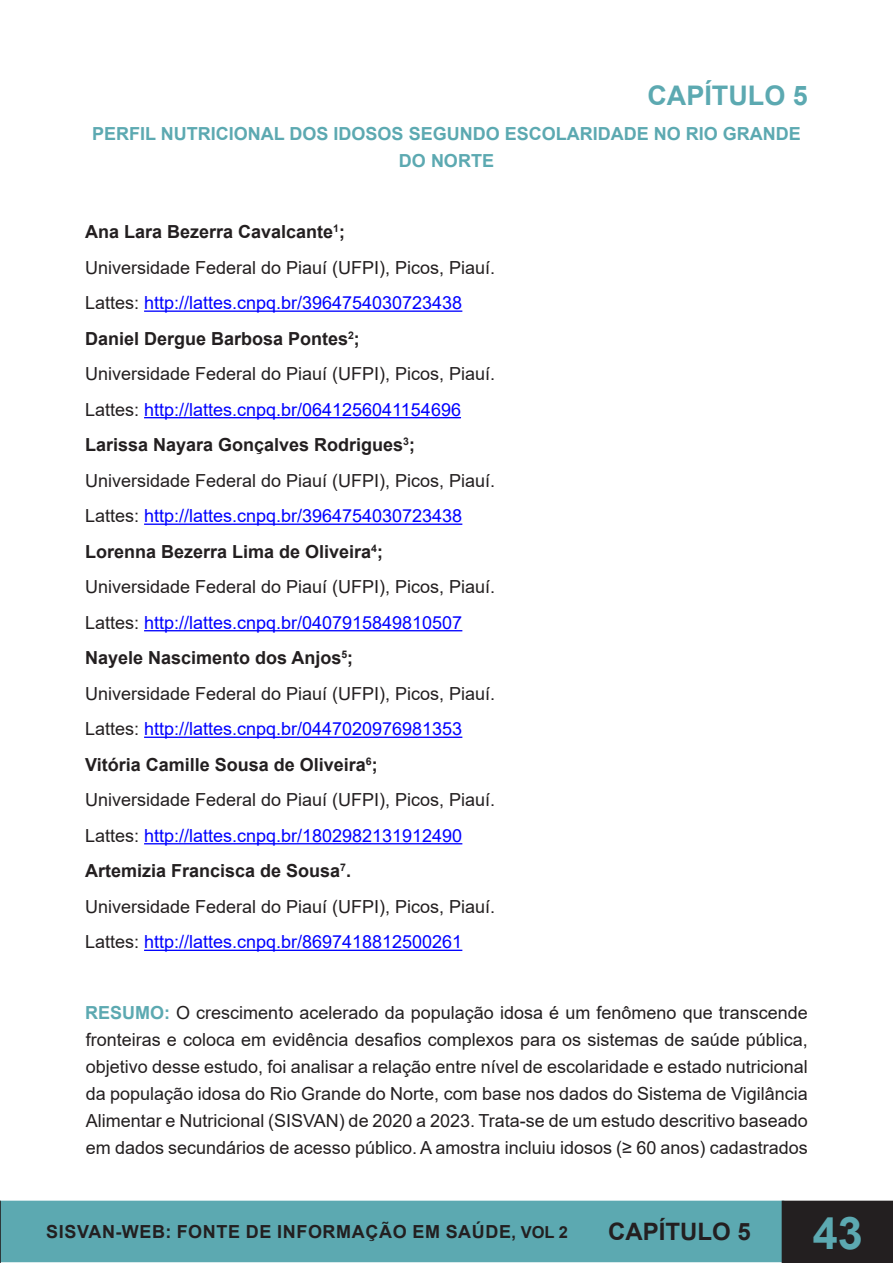
<style>
.page{position:relative;width:893px;height:1263px;background:#fff}
.page>*{position:absolute;margin:0;border:0;box-sizing:border-box;transform-origin:0 0}
.t1{font:700 45px "Arial";color:#5ca9b1}
.t2{font:700 27px "Arial";color:#5ca9b1}
.t3{font:700 24px "Arial";color:#231f20}
.t4{font:18px/27px "Arial";color:#231f20;text-align:justify}
.t5{font:18px "Arial";color:#00f}
.t6{font:700 18px "Arial";color:#231f20}
.t7{font:700 18px/27px "Arial";color:#5ca9b1;text-align:center}
.t8{font:700 18px "Arial";letter-spacing:.035em;color:#231f20}
.s1{color:#231f20}
.s2{font-weight:700;color:#5ca9b1}
.s3{font-size:16.5px}
</style>
<div class="page">
<div style="left:1px;top:1201px;width:782px;height:60px;background:#5ca9b1"></div>
<div style="left:0;top:1201px;width:784px;height:61px;border:2px solid #5ca9b1"></div>
<div style="left:782px;top:1201px;width:111px;height:62px;background:#231f20"></div>
<svg style="left:0;top:1201px;width:1px;height:62px"></svg>
<hr style="left:144px;top:310px;width:318px;height:2px;background:#00f">
<hr style="left:144px;top:417px;width:317px;height:1px;background:#00f">
<hr style="left:144px;top:523px;width:318px;height:2px;background:#00f">
<hr style="left:144px;top:630px;width:318px;height:1px;background:#00f">
<hr style="left:144px;top:737px;width:318px;height:1px;background:#00f">
<hr style="left:144px;top:843px;width:318px;height:1px;background:#00f">
<hr style="left:144px;top:950px;width:318px;height:1px;background:#00f">
<p class="t2" style="left:647px;top:76px;width:162px">CAPÍTULO 5</p>
<p class="t7" style="left:92px;top:121px;width:710px">PERFIL NUTRICIONAL DOS IDOSOS SEGUNDO ESCOLARIDADE NO RIO GRANDE<br>DO NORTE</p>
<p class="t6" style="left:85px;top:219px;width:261px">Ana Lara Bezerra Cavalcante<sup>1</sup>;</p>
<p class="t4" style="left:85px;top:254px;width:412px">Universidade Federal do Piauí (UFPI), Picos, Piauí.</p>
<p class="t5" style="left:85px;top:290px;width:379px"><span class="s1">Lattes:</span> http://lattes.cnpq.br/3964754030723438</p>
<p class="t6" style="left:85px;top:326px;width:276px">Daniel Dergue Barbosa Pontes<sup>2</sup>;</p>
<p class="t4" style="left:85px;top:360px;width:412px">Universidade Federal do Piauí (UFPI), Picos, Piauí.</p>
<p class="t5" style="left:85px;top:397px;width:377px"><span class="s1">Lattes:</span> http://lattes.cnpq.br/0641256041154696</p>
<p class="t6" style="left:85px;top:432px;width:331px">Larissa Nayara Gonçalves Rodrigues<sup>3</sup>;</p>
<p class="t4" style="left:85px;top:467px;width:412px">Universidade Federal do Piauí (UFPI), Picos, Piauí.</p>
<p class="t5" style="left:85px;top:504px;width:379px"><span class="s1">Lattes:</span> http://lattes.cnpq.br/3964754030723438</p>
<p class="t6" style="left:85px;top:539px;width:299px">Lorenna Bezerra Lima de Oliveira<sup>4</sup>;</p>
<p class="t4" style="left:85px;top:573px;width:412px">Universidade Federal do Piauí (UFPI), Picos, Piauí.</p>
<p class="t5" style="left:85px;top:610px;width:379px"><span class="s1">Lattes:</span> http://lattes.cnpq.br/0407915849810507</p>
<p class="t6" style="left:85px;top:645px;width:270px">Nayele Nascimento dos Anjos<sup>5</sup>;</p>
<p class="t4" style="left:85px;top:680px;width:412px">Universidade Federal do Piauí (UFPI), Picos, Piauí.</p>
<p class="t5" style="left:85px;top:717px;width:379px"><span class="s1">Lattes:</span> http://lattes.cnpq.br/0447020976981353</p>
<p class="t6" style="left:85px;top:752px;width:294px">Vitória Camille Sousa de Oliveira<sup>6</sup>;</p>
<p class="t4" style="left:85px;top:786px;width:412px">Universidade Federal do Piauí (UFPI), Picos, Piauí.</p>
<p class="t5" style="left:85px;top:823px;width:379px"><span class="s1">Lattes:</span> http://lattes.cnpq.br/1802982131912490</p>
<p class="t6" style="left:85px;top:858px;width:267px">Artemizia Francisca de Sousa<sup>7</sup>.</p>
<p class="t4" style="left:85px;top:893px;width:412px">Universidade Federal do Piauí (UFPI), Picos, Piauí.</p>
<p class="t5" style="left:85px;top:930px;width:379px"><span class="s1">Lattes:</span> http://lattes.cnpq.br/8697418812500261</p>
<p class="t4" style="left:85px;top:999px;width:724px"><span class="s2">RESUMO:</span> O crescimento acelerado da população idosa é um fenômeno que transcende fronteiras e coloca em evidência desafios complexos para os sistemas de saúde pública, objetivo desse estudo, foi analisar a relação entre nível de escolaridade e estado nutricional da população idosa do Rio Grande do Norte, com base nos dados do Sistema de Vigilância Alimentar e Nutricional (SISVAN) de 2020 a 2023. Trata-se de um estudo descritivo baseado em dados secundários de acesso público. A amostra incluiu idosos (≥ 60 anos) cadastrados</p>
<p class="t8" style="left:46px;top:1219px;width:523px">SISVAN-WEB: FONTE DE INFORMAÇÃO EM SAÚDE<span class="s3">, VOL 2</span></p>
<h3 class="t3" style="left:608px;top:1215px;width:144px">CAPÍTULO 5</h3>
<h1 class="t1" style="left:813px;top:1201px;width:52px">43</h1>
</div>
